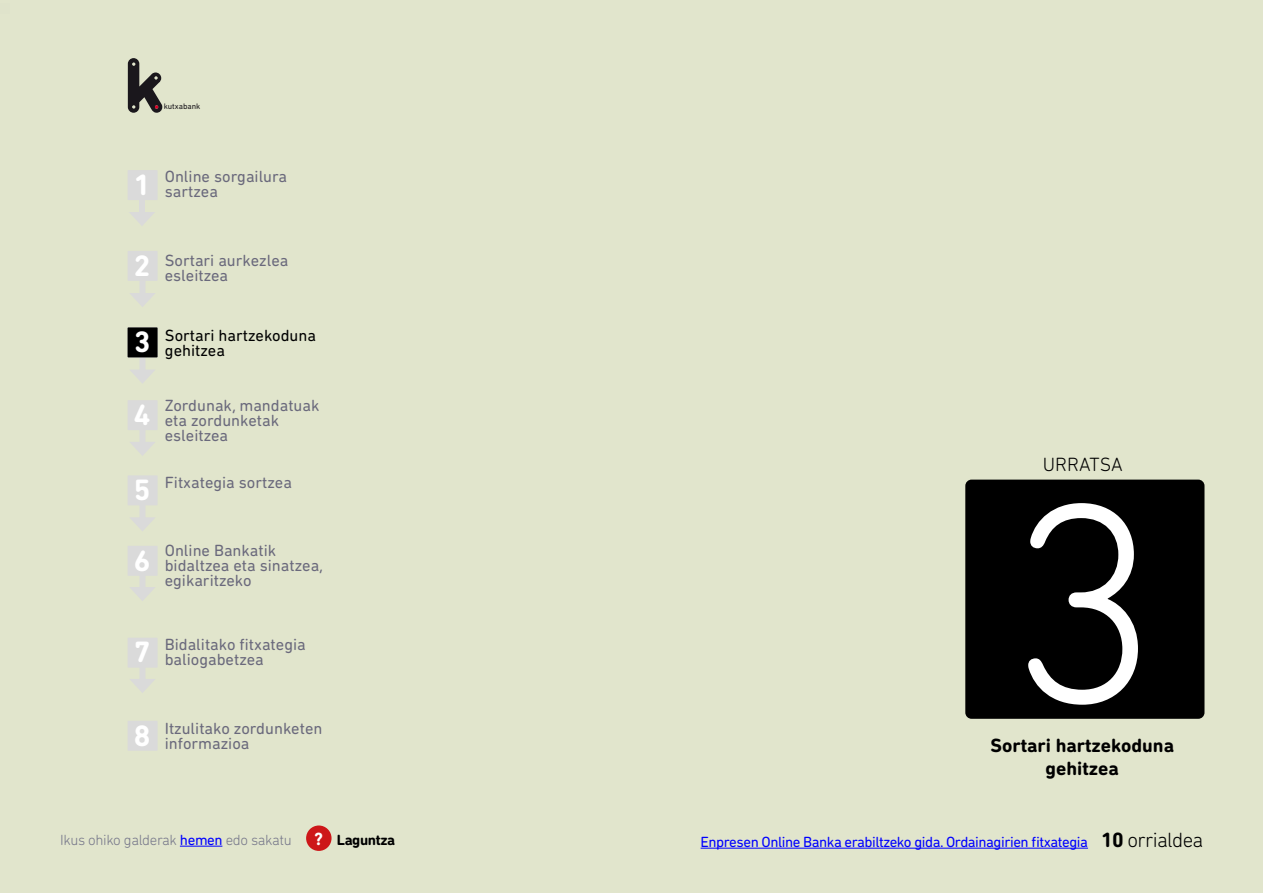
<style>
.page{position:relative;width:1263px;height:893px;background:#e1e5cc}
.page>*{position:absolute;margin:0;border:0;box-sizing:border-box;transform-origin:0 0}
.t1{font:300 288px "DIN Next Rounded LT Pro";color:#fff}
.t2{font:700 30px "DIN Next Rounded LT Pro";color:#fff}
.t3{font:700 19.5px "DIN Next Rounded LT Pro";color:#000}
.t4{font:300 19.5px "DIN Next Rounded LT Pro";color:#000}
.t5{font:16.5px/15px "DIN Next Rounded LT Pro";color:#6a697c}
.t6{font:16.5px/15px "DIN Next Rounded LT Pro";color:#000}
.t7{font:15px "DIN Next Rounded LT Pro";letter-spacing:-.03em;color:#00f}
.t8{font:300 15px "DIN Next Rounded LT Pro";letter-spacing:-.025em;color:#76778a}
.t9{font:700 15px "DIN Next Rounded LT Pro";letter-spacing:-.025em;color:#000}
.t10{font:8.25px "DIN Next Rounded LT Pro";color:#1a171c}
.s1{font-weight:700;font-size:30px;color:#fff}
.s2{font-weight:400;color:#00f}
.s3{font-size:18px;color:#fff}
.s4{font-weight:700;font-size:21px;color:#000}
.s5{font-weight:300;font-size:21px;color:#000}
</style>
<div class="page">
<svg style="left:128px;top:58px;width:34px;height:55px"></svg>
<div style="left:128px;top:170px;width:30px;height:30px;background:#dadada"></div>
<div style="left:128px;top:251px;width:30px;height:30px;background:#dadada"></div>
<div style="left:128px;top:400px;width:30px;height:30px;background:#dadada"></div>
<div style="left:128px;top:475px;width:30px;height:30px;background:#dadada"></div>
<div style="left:128px;top:638px;width:30px;height:30px;background:#dadada"></div>
<div style="left:128px;top:721px;width:30px;height:30px;background:#dadada"></div>
<div style="left:128px;top:546px;width:30px;height:30px;background:#dadada"></div>
<div style="left:139px;top:200px;width:6px;height:17px;background:#dadada"></div>
<svg style="left:130px;top:212px;width:24px;height:13px"></svg>
<div style="left:139px;top:281px;width:6px;height:17px;background:#dadada"></div>
<svg style="left:130px;top:293px;width:25px;height:14px"></svg>
<div style="left:139px;top:357px;width:6px;height:18px;background:#dadada"></div>
<svg style="left:130px;top:370px;width:24px;height:13px"></svg>
<div style="left:139px;top:429px;width:6px;height:18px;background:#dadada"></div>
<svg style="left:130px;top:442px;width:25px;height:14px"></svg>
<div style="left:139px;top:505px;width:6px;height:18px;background:#dadada"></div>
<svg style="left:131px;top:517px;width:23px;height:14px"></svg>
<div style="left:139px;top:575px;width:6px;height:17px;background:#dadada"></div>
<svg style="left:130px;top:587px;width:25px;height:14px"></svg>
<div style="left:139px;top:666px;width:6px;height:18px;background:#dadada"></div>
<svg style="left:130px;top:679px;width:25px;height:14px"></svg>
<hr style="left:701px;top:848px;width:387px;height:1px;background:#00f">
<div style="left:306px;top:825px;width:25px;height:26px;background:#cd1719;border-radius:50%"></div>
<hr style="left:180px;top:846px;width:42px;height:1px;background:#00f">
<div style="left:965px;top:480px;width:239px;height:239px;background:#000;border-radius:6px"></div>
<div style="left:128px;top:327px;width:30px;height:30px;background:#000"></div>
<p class="t10" style="left:164px;top:101px;width:38px">kutxabank</p>
<h2 class="t2" style="left:134px;top:167px;width:18px">1</h2>
<p class="t5" style="left:165px;top:169px;width:124px">Online sorgailura sartzea</p>
<h2 class="t2" style="left:134px;top:248px;width:18px">2</h2>
<p class="t5" style="left:165px;top:252px;width:125px">Sortari aurkezlea esleitzea</p>
<p class="t6" style="left:165px;top:327px;width:153px;text-indent:-31px"><span class="s1">3</span> Sortari hartzekoduna gehitzea</p>
<h2 class="t2" style="left:134px;top:397px;width:18px">4</h2>
<h2 class="t2" style="left:134px;top:472px;width:18px">5</h2>
<p class="t5" style="left:165px;top:398px;width:156px">Zordunak, mandatuak eta zordunketak esleitzea</p>
<p class="t5" style="left:165px;top:475px;width:129px">Fitxategia sortzea</p>
<h2 class="t2" style="left:134px;top:543px;width:18px">6</h2>
<p class="t5" style="left:165px;top:543px;width:160px">Online Bankatik bidaltzea eta sinatzea, egikaritzeko</p>
<h2 class="t2" style="left:134px;top:635px;width:18px">7</h2>
<p class="t5" style="left:165px;top:637px;width:142px">Bidalitako fitxategia baliogabetzea</p>
<h2 class="t2" style="left:134px;top:718px;width:18px">8</h2>
<p class="t5" style="left:165px;top:720px;width:159px">Itzulitako zordunketen informazioa</p>
<p class="t4" style="left:1043px;top:453px;width:81px">URRATSA</p>
<h1 class="t1" style="left:1007px;top:439px;width:155px">3</h1>
<p class="t3" style="left:990px;top:733px;width:185px">Sortari hartzekoduna</p>
<p class="t3" style="left:1046px;top:757px;width:75px">gehitzea</p>
<p class="t8" style="left:60px;top:831px;width:233px">Ikus ohiko galderak <span class="s2">hemen</span> edo sakatu</p>
<p class="t9" style="left:314px;top:831px;width:82px"><span class="s3">?</span> Laguntza</p>
<p class="t7" style="left:701px;top:833px;width:504px">Enpresen Online Banka erabiltzeko gida. Ordainagirien fitxategia <span class="s4">10</span> <span class="s5">orrialdea</span></p>
</div>
